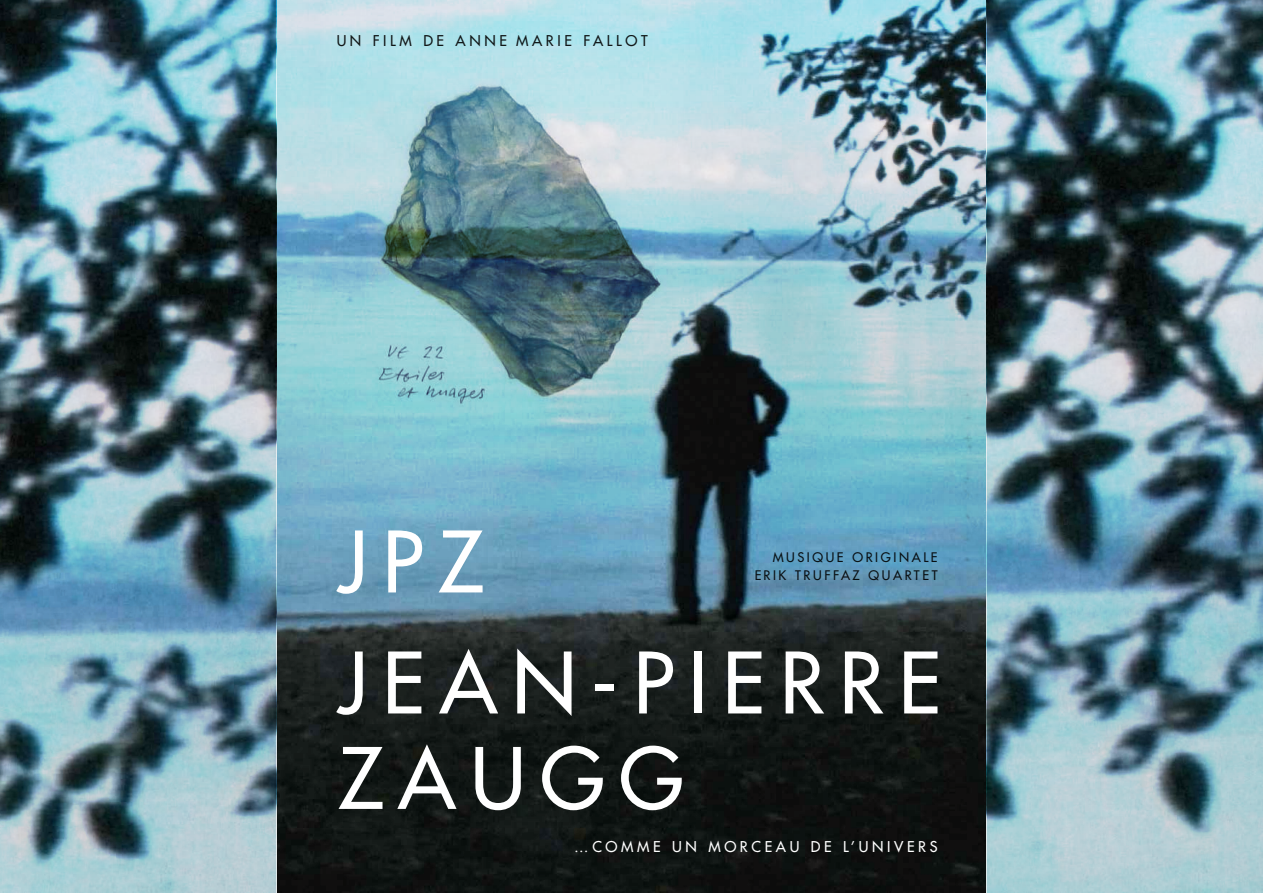
<style>
.page{position:relative;width:1263px;height:893px;background:#fff}
.page>*{position:absolute;margin:0;border:0;box-sizing:border-box;transform-origin:0 0}
.t1{font:82.2px/121.1px "Futura LT";letter-spacing:.18em;color:#fff}
.t2{font:14.55px "Futura LT";letter-spacing:.25em;color:#fff}
.t3{font:14.55px "Futura LT";letter-spacing:.25em;color:#000}
.t4{font:12.9px/18.5px "Futura LT";letter-spacing:.2em;color:#000;text-align:right}
</style>
<div class="page">
<img style="left:0;top:0;width:1263px;height:893px">
<p class="t3" style="left:337px;top:32px;width:312px">UN FILM DE ANNE MARIE FALLOT</p>
<h1 class="t1" style="left:338px;top:501px;width:605px">JPZ<br>JEAN-PIERRE</h1>
<h1 class="t1" style="left:338px;top:717px;width:347px">ZAUGG</h1>
<p class="t4" style="left:754px;top:548px;width:185px">MUSIQUE ORIGINALE<br>ERIK TRUFFAZ QUARTET</p>
<p class="t2" style="left:574px;top:837px;width:365px">…COMME UN MORCEAU DE L’UNIVERS</p>
</div>
